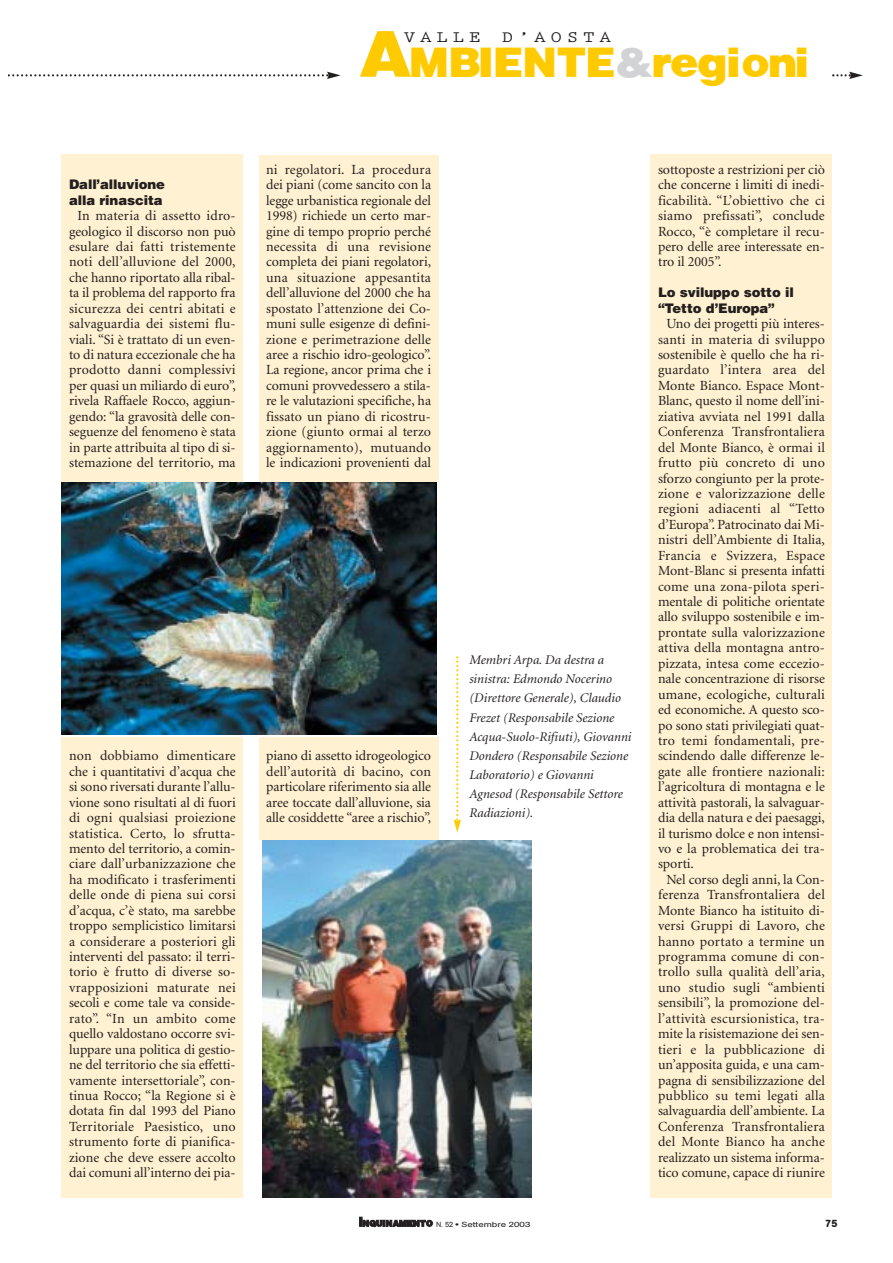
<style>
.page{position:relative;width:893px;height:1263px;background:#fff}
.page>*{position:absolute;margin:0;border:0;box-sizing:border-box;transform-origin:0 0}
.t1{font:900 42.6px "Ultra";letter-spacing:-.035em;color:#ffcb00;scale:1.06 1}
.t2{font:700 16.2px "Prestige Elite";letter-spacing:.24em;color:#231f1f;scale:1.2 1}
.t3{font:13.95px/15.5px "Minion";color:#231f1f;text-align:justify}
.t4{font:italic 13.2px/19px "Minion";color:#231f1f}
.t5{font:900 13.2px/15.5px "Helvetica";letter-spacing:-.005em;color:#231f1f}
.t6{font:700 10.35px "AG Book Rounded";color:#231f1f}
.t7{font:7.35px "AG Book Rounded";color:#231f1f}
.s1{font-size:66.15px}
.s2{color:#d1d3d5}
.s3{font-family:"Ultra";font-weight:900;font-size:13.2px}
.s4{font-family:"Ultra";font-weight:900;font-size:8.85px}
.s5{font-weight:700}
</style>
<div class="page">
<svg style="left:9px;top:72px;width:331px;height:7px"></svg>
<svg style="left:832px;top:72px;width:30px;height:7px"></svg>
<div style="left:259px;top:155px;width:179px;height:1043px;background:#fff1d1"></div>
<div style="left:62px;top:154px;width:181px;height:1044px;background:#fff1d1"></div>
<div style="left:650px;top:154px;width:182px;height:1044px;background:#fff1d1"></div>
<img style="left:62px;top:483px;width:374px;height:252px">
<div style="left:259px;top:840px;width:295px;height:358px;background:#fff"></div>
<img style="left:262px;top:840px;width:269px;height:358px">
<svg style="left:453px;top:656px;width:8px;height:177px"></svg>
<h1 class="t1" style="left:360px;top:47px;width:428px"><span class="s1">A</span>MBIENTE<span class="s2">&amp;</span>regioni</h1>
<p class="t2" style="left:404px;top:31px;width:66px">VALLE</p>
<p class="t2" style="left:501px;top:31px;width:93px">D’AOSTA</p>
<p class="t5" style="left:69px;top:178px;width:97px">Dall’alluvione alla rinascita</p>
<p class="t3" style="left:69px;top:209px;width:168px;text-align:center">In materia di assetto idro&shy;geologico il discorso non può esulare dai fatti tristemente noti dell’alluvione del 2000, che hanno riportato alla ribal&shy;ta il problema del rapporto fra sicurezza dei centri abitati e salvaguardia dei sistemi flu&shy;viali. “Si è trattato di un even&shy;to di natura eccezionale che ha prodotto danni complessivi per quasi un miliardo di euro”, rivela Raffaele Rocco, aggiun&shy;gendo: “la gravosità delle con&shy;seguenze del fenomeno è stata in parte attribuita al tipo di si&shy;stemazione del territorio, ma</p>
<p class="t3" style="left:69px;top:749px;width:168px">non dobbiamo dimenticare che i quantitativi d’acqua che si sono riversati durante l’allu&shy;vione sono risultati al di fuori di ogni qualsiasi proiezione statistica. Certo, lo sfrutta&shy;mento del territorio, a comin&shy;ciare dall’urbanizzazione che ha modificato i trasferimenti delle onde di piena sui corsi d’acqua, c’è stato, ma sarebbe troppo semplicistico limitarsi a considerare a posteriori gli interventi del passato: il terri&shy;torio è frutto di diverse so&shy;vrapposizioni maturate nei secoli e come tale va conside&shy;rato”. “In un ambito come quello valdostano occorre svi&shy;luppare una politica di gestio&shy;ne del territorio che sia effetti&shy;vamente intersettoriale”, con&shy;tinua Rocco; “la Regione si è dotata fin dal 1993 del Piano Territoriale Paesistico, uno strumento forte di pianifica&shy;zione che deve essere accolto dai comuni all’interno dei pia-</p>
<p class="t3" style="left:266px;top:163px;width:166px">ni regolatori. La procedura dei piani (come sancito con la legge urbanistica regionale del 1998) richiede un certo mar&shy;gine di tempo proprio perché necessita di una revisione completa dei piani regolatori, una situazione appesantita dell’alluvione del 2000 che ha spostato l’attenzione dei Co&shy;muni sulle esigenze di defini&shy;zione e perimetrazione delle aree a rischio idro-geologico”.<br>La regione, ancor prima che i comuni provvedessero a stila&shy;re le valutazioni specifiche, ha fissato un piano di ricostru&shy;zione (giunto ormai al terzo aggiornamento), mutuando le indicazioni provenienti dal</p>
<p class="t3" style="left:266px;top:749px;width:166px">piano di assetto idrogeologico dell’autorità di bacino, con particolare riferimento sia alle aree toccate dall’alluvione, sia alle cosiddette “aree a rischio”,</p>
<p class="t4" style="left:469px;top:652px;width:164px">Membri Arpa. Da destra a sinistra: Edmondo Nocerino (Direttore Generale), Claudio<br>Frezet (Responsabile Sezione<br>Acqua-Suolo-Rifiuti), Giovanni<br>Dondero (Responsabile Sezione<br>Laboratorio) e Giovanni<br>Agnesod (Responsabile Settore<br>Radiazioni).</p>
<p class="t3" style="left:658px;top:163px;width:168px">sottoposte a restrizioni per ciò che concerne i limiti di inedi&shy;ficabilità. “L’obiettivo che ci siamo prefissati”, conclude Rocco, “è completare il recu&shy;pero delle aree interessate en&shy;tro il 2005”.</p>
<p class="t5" style="left:658px;top:286px;width:137px">Lo sviluppo sotto il “Tetto d’Europa”</p>
<p class="t3" style="left:666px;top:317px;width:160px">Uno dei progetti più interes-</p>
<p class="t3" style="left:658px;top:333px;width:168px">santi in materia di sviluppo</p>
<p class="t3" style="left:658px;top:348px;width:168px">sostenibile è quello che ha ri-</p>
<p class="t3" style="left:658px;top:363px;width:168px">guardato l’intera area del</p>
<p class="t3" style="left:658px;top:379px;width:168px">Monte Bianco. Espace Mont-</p>
<p class="t3" style="left:658px;top:394px;width:168px">Blanc, questo il nome dell’ini-</p>
<p class="t3" style="left:658px;top:410px;width:168px">ziativa avviata nel 1991 dalla</p>
<p class="t3" style="left:658px;top:425px;width:168px">Conferenza Transfrontaliera</p>
<p class="t3" style="left:658px;top:441px;width:168px">del Monte Bianco, è ormai il</p>
<p class="t3" style="left:658px;top:456px;width:168px">frutto più concreto di uno</p>
<p class="t3" style="left:658px;top:472px;width:168px">sforzo congiunto per la prote-</p>
<p class="t3" style="left:658px;top:487px;width:168px">zione e valorizzazione delle</p>
<p class="t3" style="left:658px;top:502px;width:168px">regioni adiacenti al “Tetto</p>
<p class="t3" style="left:658px;top:518px;width:168px">d’Europa”. Patrocinato dai Mi-</p>
<p class="t3" style="left:658px;top:533px;width:168px">nistri dell’Ambiente di Italia,</p>
<p class="t3" style="left:658px;top:549px;width:168px">Francia e Svizzera, Espace</p>
<p class="t3" style="left:658px;top:564px;width:168px">Mont-Blanc si presenta infatti</p>
<p class="t3" style="left:658px;top:580px;width:168px">come una zona-pilota speri-</p>
<p class="t3" style="left:658px;top:595px;width:168px">mentale di politiche orientate</p>
<p class="t3" style="left:658px;top:610px;width:168px">allo sviluppo sostenibile e im-</p>
<p class="t3" style="left:658px;top:626px;width:168px">prontate sulla valorizzazione</p>
<p class="t3" style="left:658px;top:641px;width:168px">attiva della montagna antro-</p>
<p class="t3" style="left:658px;top:657px;width:168px">pizzata, intesa come eccezio-</p>
<p class="t3" style="left:658px;top:672px;width:168px">nale concentrazione di risorse</p>
<p class="t3" style="left:658px;top:688px;width:168px">umane, ecologiche, culturali</p>
<p class="t3" style="left:658px;top:703px;width:168px">ed economiche. A questo sco-</p>
<p class="t3" style="left:658px;top:718px;width:168px">po sono stati privilegiati quat-</p>
<p class="t3" style="left:658px;top:734px;width:168px">tro temi fondamentali, pre-</p>
<p class="t3" style="left:658px;top:749px;width:168px">scindendo dalle differenze le-</p>
<p class="t3" style="left:658px;top:765px;width:168px">gate alle frontiere nazionali:</p>
<p class="t3" style="left:658px;top:780px;width:168px">l’agricoltura di montagna e le</p>
<p class="t3" style="left:658px;top:796px;width:168px">attività pastorali, la salvaguar-</p>
<p class="t3" style="left:658px;top:811px;width:168px">dia della natura e dei paesaggi,</p>
<p class="t3" style="left:658px;top:827px;width:168px">il turismo dolce e non intensi-</p>
<p class="t3" style="left:658px;top:842px;width:168px">vo e la problematica dei tra-</p>
<p class="t3" style="left:658px;top:857px;width:37px">sporti.</p>
<p class="t3" style="left:666px;top:873px;width:160px">Nel corso degli anni, la Con-</p>
<p class="t3" style="left:658px;top:888px;width:168px">ferenza Transfrontaliera del</p>
<p class="t3" style="left:658px;top:904px;width:168px">Monte Bianco ha istituito di-</p>
<p class="t3" style="left:658px;top:919px;width:168px">versi Gruppi di Lavoro, che</p>
<p class="t3" style="left:658px;top:935px;width:168px">hanno portato a termine un</p>
<p class="t3" style="left:658px;top:950px;width:168px">programma comune di con-</p>
<p class="t3" style="left:658px;top:965px;width:168px">trollo sulla qualità dell’aria,</p>
<p class="t3" style="left:658px;top:981px;width:168px">uno studio sugli “ambienti</p>
<p class="t3" style="left:658px;top:996px;width:168px">sensibili”, la promozione del-</p>
<p class="t3" style="left:658px;top:1012px;width:168px">l’attività escursionistica, tra-</p>
<p class="t3" style="left:658px;top:1027px;width:168px">mite la risistemazione dei sen-</p>
<p class="t3" style="left:658px;top:1043px;width:168px">tieri e la pubblicazione di</p>
<p class="t3" style="left:658px;top:1058px;width:168px">un’apposita guida, e una cam-</p>
<p class="t3" style="left:658px;top:1074px;width:168px">pagna di sensibilizzazione del</p>
<p class="t3" style="left:658px;top:1089px;width:168px">pubblico su temi legati alla</p>
<p class="t3" style="left:658px;top:1104px;width:168px">salvaguardia dell’ambiente. La</p>
<p class="t3" style="left:658px;top:1120px;width:168px">Conferenza Transfrontaliera</p>
<p class="t3" style="left:658px;top:1135px;width:168px">del Monte Bianco ha anche</p>
<p class="t3" style="left:658px;top:1151px;width:168px">realizzato un sistema informa-</p>
<p class="t3" style="left:658px;top:1166px;width:168px">tico comune, capace di riunire</p>
<p class="t7" style="left:359px;top:1221px;width:172px"><span class="s3">I</span><span class="s4">NQUINAMENTO</span> N. 52 <span class="s5">•</span> Settembre 2003</p>
<p class="t6" style="left:825px;top:1219px;width:14px">75</p>
</div>
